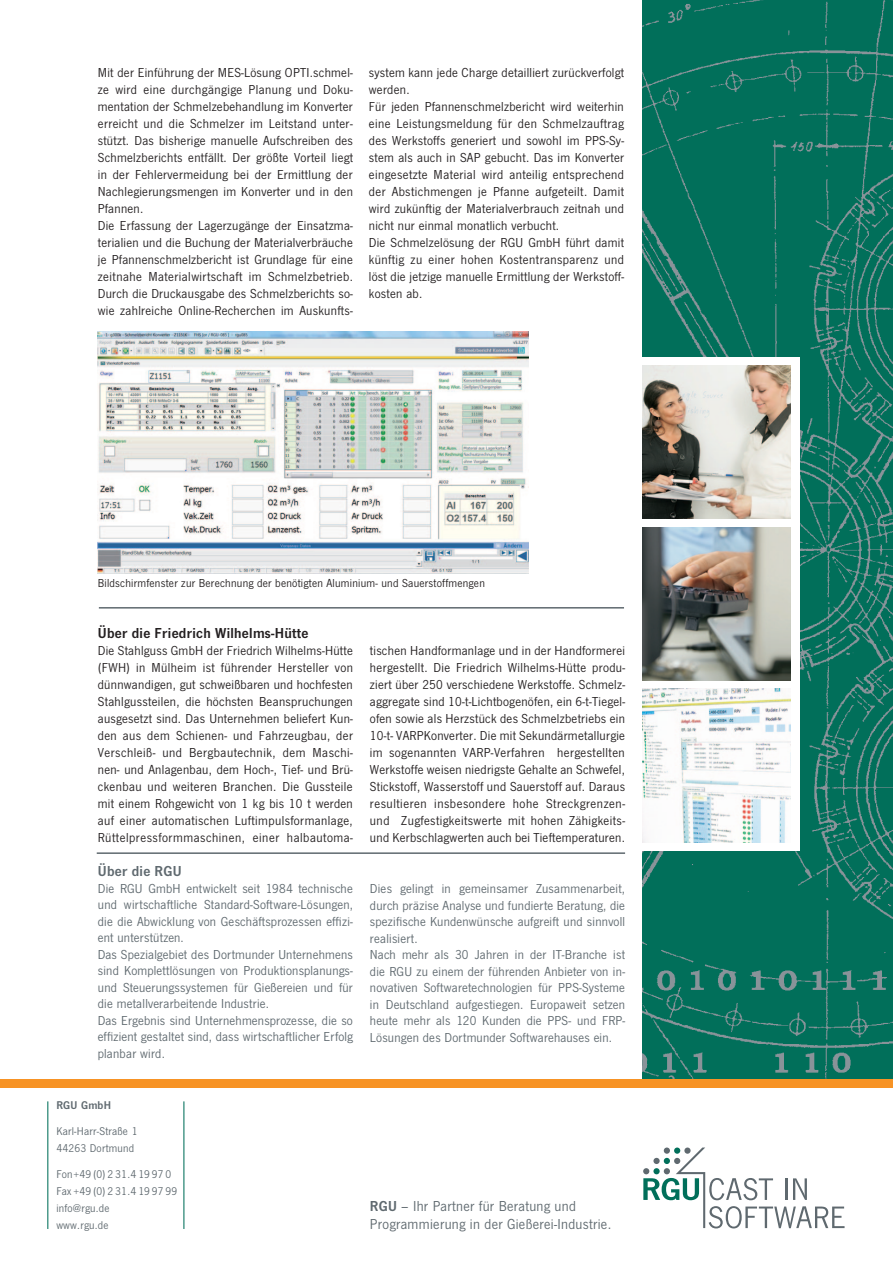
<style>
.page{position:relative;width:893px;height:1263px;background:#fff}
.page>*{position:absolute;margin:0;border:0;box-sizing:border-box;transform-origin:0 0}
.t1{font:15px/18px "Newcastle";letter-spacing:.02em;color:#5f696f}
.t2{font:600 15px "Newcastle";letter-spacing:.02em;color:#231f20}
.t3{font:600 15px "Newcastle";letter-spacing:.02em;color:#5f696f}
.t4{font:13.5px/17px "Newcastle";letter-spacing:.02em;color:#231f20}
.t5{font:13.5px/16.5px "Newcastle";letter-spacing:.015em;color:#5f696f}
.t6{font:12px "Newcastle";letter-spacing:.02em;color:#231f20}
.t7{font:11.7px/17px "Newcastle";letter-spacing:.02em;color:#5f696f}
.t8{font:600 11.7px "Newcastle";letter-spacing:.02em;color:#5f696f}
.s1{font-weight:600}
</style>
<div class="page">
<img style="left:642px;top:0;width:251px;height:1079px">
<svg style="left:643px;top:1147px;width:201px;height:81px"></svg>
<div style="left:642px;top:357px;width:157px;height:493px;background:#fff"></div>
<hr style="left:47px;top:1101px;width:1px;height:128px;background:#016f5a">
<hr style="left:183px;top:1101px;width:1px;height:128px;background:#016f5a">
<img style="left:642px;top:366px;width:149px;height:153px">
<img style="left:642px;top:527px;width:149px;height:153px">
<img style="left:642px;top:689px;width:149px;height:153px">
<hr style="left:99px;top:607px;width:525px;height:1px;background:#5f696f">
<hr style="left:97px;top:852px;width:528px;height:2px;background:#5f696f">
<img style="left:98px;top:331px;width:430px;height:242px">
<div style="left:0;top:1079px;width:893px;height:8px;background:#f79325"></div>
<p class="t4" style="left:98px;top:64px;width:257px">Mit der Einführung der MES-Lösung OPTI.schmel&shy;ze wird eine durchgängige Planung und Doku&shy;mentation der Schmelzebehandlung im Konverter erreicht und die Schmelzer im Leitstand unter&shy;stützt. Das bisherige manuelle Aufschreiben des Schmelzberichts entfällt. Der größte Vorteil liegt in der Fehlervermeidung bei der Ermittlung der Nachlegierungsmengen im Konverter und in den Pfannen.<br>Die Erfassung der Lagerzugänge der Einsatzma&shy;terialien und die Buchung der Materialverbräuche je Pfannenschmelzbericht ist Grundlage für eine zeitnahe Materialwirtschaft im Schmelzbetrieb.<br>Durch die Druckausgabe des Schmelzberichts so&shy;wie zahlreiche Online-Recherchen im Auskunfts-</p>
<p class="t4" style="left:369px;top:64px;width:257px">system kann jede Charge detailliert zurückverfolgt werden.<br>Für jeden Pfannenschmelzbericht wird weiterhin eine Leistungsmeldung für den Schmelzauftrag des Werkstoffs generiert und sowohl im PPS-Sy&shy;stem als auch in SAP gebucht. Das im Konverter eingesetzte Material wird anteilig entsprechend der Abstichmengen je Pfanne aufgeteilt. Damit wird zukünftig der Materialverbrauch zeitnah und nicht nur einmal monatlich verbucht.<br>Die Schmelzelösung der RGU GmbH führt damit künftig zu einer hohen Kostentransparenz und löst die jetzige manuelle Ermittlung der Werkstoff&shy;kosten ab.</p>
<p class="t6" style="left:98px;top:576px;width:389px">Bildschirmfenster zur Berechnung der benötigten Aluminium- und Sauerstoffmengen</p>
<p class="t2" style="left:98px;top:624px;width:212px">Über die Friedrich Wilhelms-Hütte</p>
<p class="t4" style="left:98px;top:642px;width:257px;text-align:justify">Die Stahlguss GmbH der Friedrich Wilhelms-Hütte (FWH) in Mülheim ist führender Hersteller von dünnwandigen, gut schweißbaren und hochfesten Stahlgussteilen, die höchsten Beanspruchungen ausgesetzt sind. Das Unternehmen beliefert Kun&shy;den aus dem Schienen- und Fahrzeugbau, der Verschleiß- und Bergbautechnik, dem Maschi&shy;nen- und Anlagenbau, dem Hoch-, Tief- und Brü&shy;ckenbau und weiteren Branchen. Die Gussteile mit einem Rohgewicht von 1 kg bis 10 t werden auf einer automatischen Luftimpulsformanlage, Rüttelpressformmaschinen, einer halbautoma-</p>
<p class="t4" style="left:370px;top:642px;width:257px;text-align:justify">tischen Handformanlage und in der Handformerei hergestellt. Die Friedrich Wilhelms-Hütte produ&shy;ziert über 250 verschiedene Werkstoffe. Schmelz&shy;aggregate sind 10-t-Lichtbogenöfen, ein 6-t-Tiegel&shy;ofen sowie als Herzstück des Schmelzbetriebs ein 10-t- VARPKonverter. Die mit Sekundärmetallurgie im sogenannten VARP-Verfahren hergestellten Werkstoffe weisen niedrigste Gehalte an Schwefel, Stickstoff, Wasserstoff und Sauerstoff auf. Daraus resultieren insbesondere hohe Streckgrenzen&shy;und Zugfestigkeitswerte mit hohen Zähigkeits&shy;und Kerbschlagwerten auch bei Tieftemperaturen.</p>
<p class="t3" style="left:98px;top:862px;width:85px">Über die RGU</p>
<p class="t5" style="left:98px;top:880px;width:257px">Die RGU GmbH entwickelt seit 1984 technische und wirtschaftliche Standard-Software-Lösungen, die die Abwicklung von Geschäftsprozessen effizi&shy;ent unterstützen.<br>Das Spezialgebiet des Dortmunder Unternehmens sind Komplettlösungen von Produktionsplanungs&shy;und Steuerungssystemen für Gießereien und für die metallverarbeitende Industrie.<br>Das Ergebnis sind Unternehmensprozesse, die so effizient gestaltet sind, dass wirtschaftlicher Erfolg planbar wird.</p>
<p class="t8" style="left:56px;top:1099px;width:56px">RGU GmbH</p>
<p class="t7" style="left:56px;top:1123px;width:83px">Karl-Harr-Straße 1<br>44263 Dortmund</p>
<p class="t7" style="left:56px;top:1165px;width:123px">Fon+49 (0) 2 31.4 19 97 0<br>Fax +49 (0) 2 31.4 19 97 99 info@rgu.de<br>www.rgu.de</p>
<p class="t5" style="left:370px;top:880px;width:257px">Dies gelingt in gemeinsamer Zusammenarbeit, durch präzise Analyse und fundierte Beratung, die spezifische Kundenwünsche aufgreift und sinnvoll realisiert.<br>Nach mehr als 30 Jahren in der IT-Branche ist die RGU zu einem der führenden Anbieter von in&shy;novativen Softwaretechnologien für PPS-Systeme in Deutschland aufgestiegen. Europaweit setzen heute mehr als 120 Kunden die PPS- und FRP-Lösungen des Dortmunder Softwarehauses ein.</p>
<p class="t1" style="left:370px;top:1197px;width:243px"><span class="s1">RGU</span> – Ihr Partner für Beratung und<br>Programmierung in der Gießerei-Industrie.</p>
</div>
